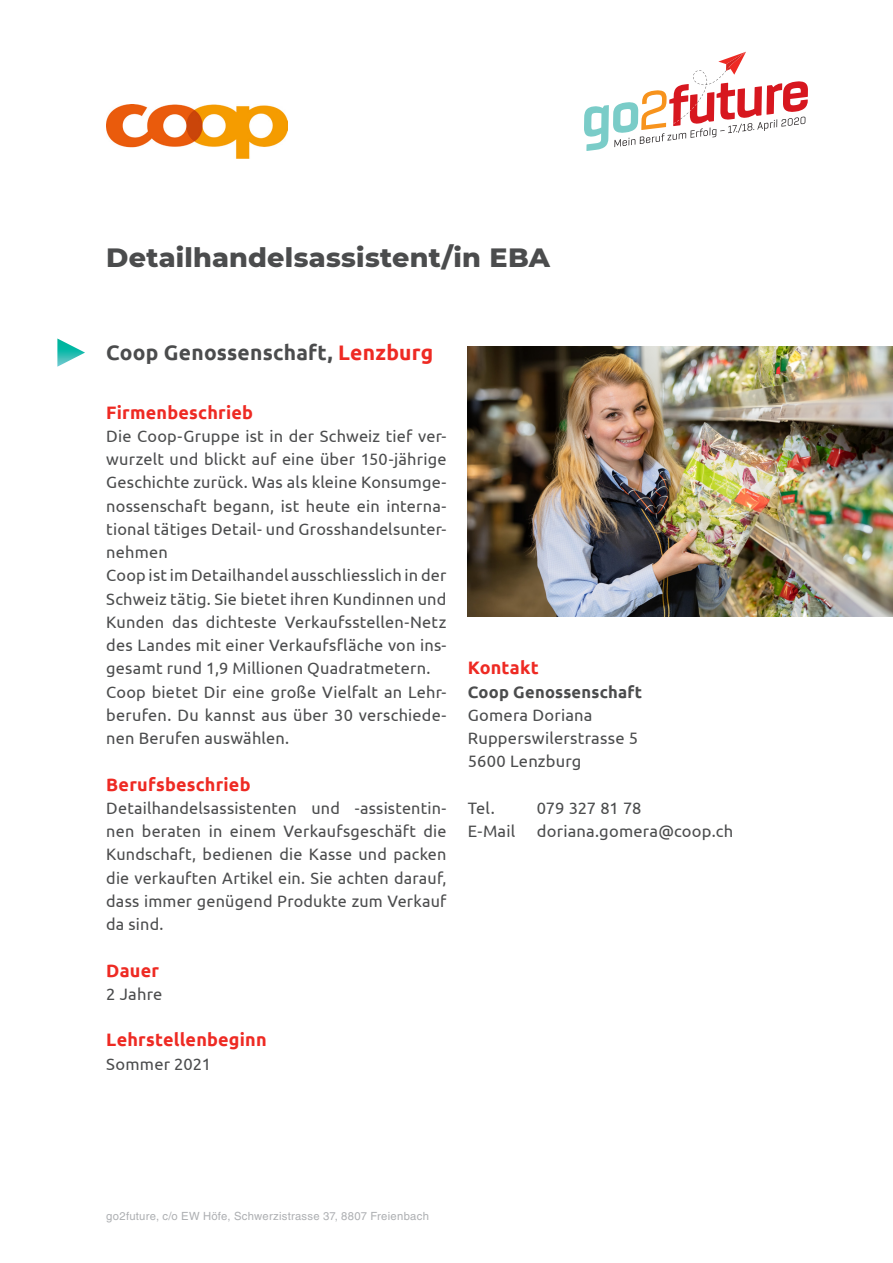
<style>
.page{position:relative;width:893px;height:1263px;background:#fff}
.page>*{position:absolute;margin:0;border:0;box-sizing:border-box;transform-origin:0 0}
.Firmenbezeichnung_gr{font:800 27px "Montserrat";letter-spacing:.01em;color:#4b4c4d}
.Titel_Beruf_grau{font:700 21px "Ubuntu";letter-spacing:.01em;color:#4b4c4d}
.Zwischentitel{font:700 18px "Ubuntu";letter-spacing:.01em;color:#ee2a23}
.Lauftext{font:16.5px/23.2px "Ubuntu";letter-spacing:.01em;color:#4b4c4d;text-align:justify}
.Lauftext-2{font:700 16.5px "Ubuntu";letter-spacing:.015em;color:#4b4c4d}
.Lauftext-3{font:16.5px "Ubuntu";letter-spacing:-.01em;color:#4b4c4d}
.t1{font:11.25px "Helvetica LT Std";letter-spacing:.025em;color:#adafb2}
.s1{color:#ee2a23}
</style>
<div class="page">
<img style="left:468px;top:347px;width:425px;height:269px">
<img style="left:106px;top:105px;width:181px;height:54px">
<svg style="left:57px;top:338px;width:28px;height:29px"></svg>
<svg style="left:584px;top:52px;width:224px;height:99px"></svg>
<p class="Firmenbezeichnung_gr" style="left:106px;top:238px;width:445px">Detailhandelsassistent/in EBA</p>
<p class="Titel_Beruf_grau" style="left:106px;top:340px;width:329px">Coop Genossenschaft, <span class="s1">Lenzburg</span></p>
<p class="Zwischentitel" style="left:106px;top:401px;width:148px">Firmenbeschrieb</p>
<p class="Lauftext" style="left:106px;top:424px;width:342px">Die Coop-Gruppe ist in der Schweiz tief ver&shy;wurzelt und blickt auf eine über 150-jährige Geschichte zurück. Was als kleine Konsumge&shy;nossenschaft begann, ist heute ein interna&shy;tional tätiges Detail- und Grosshandelsunter&shy;nehmen</p>
<p class="Lauftext" style="left:106px;top:563px;width:342px">Coop ist im Detailhandel ausschliesslich in der Schweiz tätig. Sie bietet ihren Kundinnen und Kunden das dichteste Verkaufsstellen-Netz des Landes mit einer Verkaufsfläche von ins&shy;gesamt rund 1,9 Millionen Quadratmetern.</p>
<p class="Lauftext" style="left:106px;top:679px;width:342px">Coop bietet Dir eine große Vielfalt an Lehr&shy;berufen. Du kannst aus ü ber 30 verschiede&shy;nen Berufen auswählen.</p>
<p class="Zwischentitel" style="left:106px;top:773px;width:146px">Berufsbeschrieb</p>
<p class="Lauftext" style="left:106px;top:796px;width:342px">Detailhandelsassistenten und -assistentin&shy;nen beraten in einem Verkaufsgeschäft die Kundschaft, bedienen die Kasse und packen die verkauften Artikel ein. Sie achten darauf, dass immer genügend Produkte zum Verkauf da sind.</p>
<p class="Zwischentitel" style="left:106px;top:959px;width:54px">Dauer</p>
<p class="Lauftext" style="left:106px;top:982px;width:58px">2 Jahre</p>
<p class="Zwischentitel" style="left:106px;top:1029px;width:162px">Lehrstellenbeginn</p>
<p class="Lauftext" style="left:106px;top:1051px;width:106px">Sommer 2021</p>
<p class="Zwischentitel" style="left:468px;top:657px;width:72px">Kontakt</p>
<p class="Lauftext-2" style="left:468px;top:682px;width:176px">Coop Genossenschaft</p>
<p class="Lauftext" style="left:468px;top:703px;width:126px">Gomera Doriana</p>
<p class="Lauftext" style="left:468px;top:726px;width:172px">Rupperswilerstrasse 5</p>
<p class="Lauftext" style="left:468px;top:749px;width:115px">5600 Lenzburg</p>
<p class="Lauftext" style="left:468px;top:796px;width:28px">Tel.</p>
<p class="Lauftext-3" style="left:537px;top:798px;width:106px">079 327 81 78</p>
<p class="Lauftext" style="left:468px;top:819px;width:49px">E-Mail</p>
<p class="Lauftext" style="left:537px;top:819px;width:198px">doriana.gomera@coop.ch</p>
<p class="t1" style="left:106px;top:1210px;width:324px">go2future, c/o EW Höfe, Schwerzistrasse 37, 8807 Freienbach</p>
</div>
